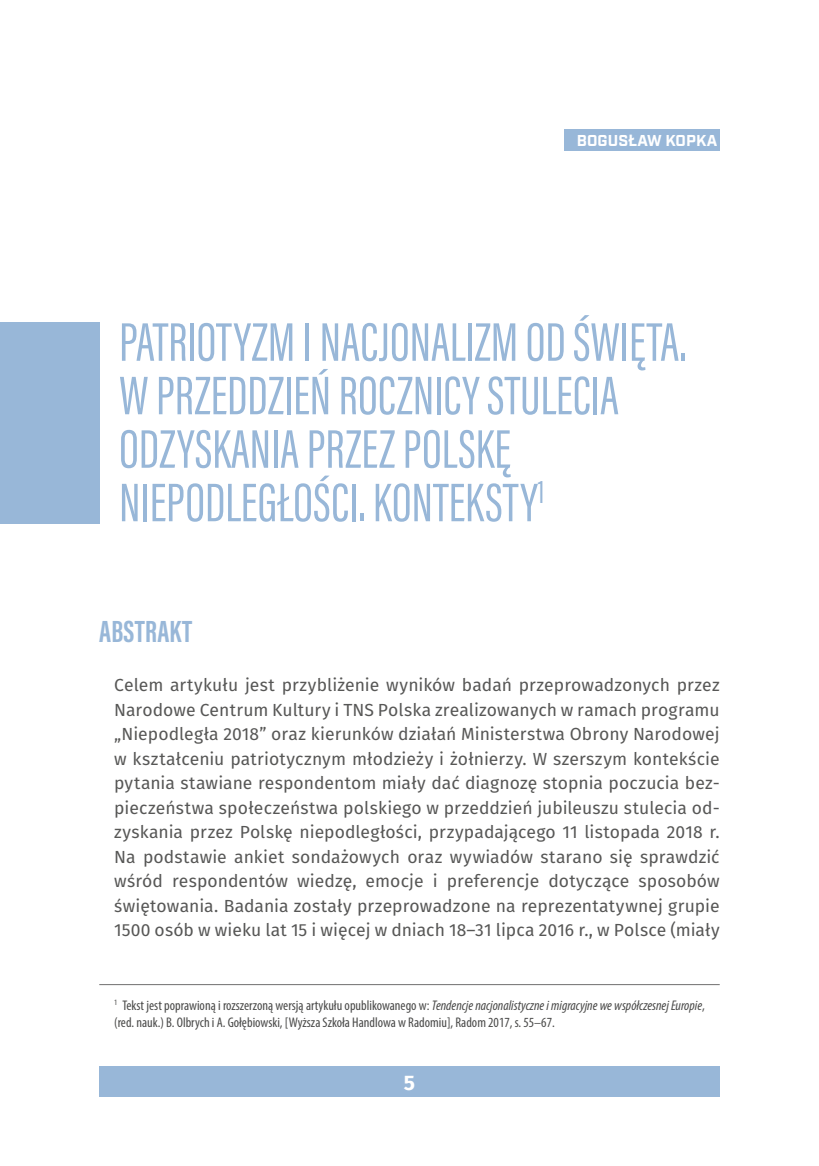
<style>
.page{position:relative;width:819px;height:1166px;background:#fff}
.page>*{position:absolute;margin:0;border:0;box-sizing:border-box;transform-origin:0 0}
.t1{font:56px/53.6px "Acumin Pro Extra Cond";color:#98b7d8}
.t2{font:700 31.5px "Acumin Pro Extra Cond";letter-spacing:.01em;color:#98b7d8}
.t3{font:700 21px "Fira Sans";color:#fff}
.t4{font:17.5px/24.5px "Fira Sans";letter-spacing:.005em;color:#575756;text-align:justify}
.t5{font:700 15.75px "Industry";letter-spacing:.01em;color:#fff}
.t6{font:condensed 14px/17.5px "Myriad Pro";color:#4a4a49}
.s1{font-style:italic}
</style>
<div class="page">
<div style="left:99px;top:1067px;width:620px;height:30px;background:#98b7d8"></div>
<div style="left:0;top:322px;width:99px;height:201px;background:#98b7d8"></div>
<div style="left:564px;top:129px;width:155px;height:21px;background:#98b7d8"></div>
<hr style="left:99px;top:984px;width:620px;height:1px;background:#706f6f">
<p class="t5" style="left:576px;top:131px;width:142px">BOGUSŁAW KOPKA</p>
<h1 class="t1" style="left:119px;top:315px;width:569px">PATRIOTYZM I NACJONALIZM OD ŚWIĘTA.<br>W PRZEDDZIEŃ ROCZNICY STULECIA<br>ODZYSKANIA PRZEZ POLSKĘ<br>NIEPODLEGŁOŚCI. KONTEKSTY<sup>1</sup></h1>
<h2 class="t2" style="left:99px;top:612px;width:94px">ABSTRAKT</h2>
<p class="t4" style="left:114px;top:673px;width:607px">Celem artykułu jest przybliżenie wyników badań przeprowadzonych przez Narodowe Centrum Kultury i TNS Polska zrealizowanych w ramach programu „Niepodległa 2018” oraz kierunków działań Ministerstwa Obrony Narodowej w kształceniu patriotycznym młodzieży i żołnierzy. W szerszym kontekście pytania stawiane respondentom miały dać diagnozę stopnia poczucia bez&shy;pieczeństwa społeczeństwa polskiego w przeddzień jubileuszu stulecia od&shy;zyskania przez Polskę niepodległości, przypadającego 11 listopada 2018 r.<br>Na podstawie ankiet sondażowych oraz wywiadów starano się sprawdzić wśród respondentów wiedzę, emocje i preferencje dotyczące sposobów świętowania. Badania zostały przeprowadzone na reprezentatywnej grupie 1500 osób w wieku lat 15 i więcej w dniach 18–31 lipca 2016 r., w Polsce (miały</p>
<p class="t6" style="left:114px;top:996px;width:592px"><sup>1</sup> Tekst jest poprawioną i rozszerzoną wersją artykułu opublikowanego w: <span class="s1">Tendencje nacjonalistyczne i migracyjne we współczesnej Europie</span>, (red. nauk.) B. Olbrych i A. Gołębiowski, [Wyższa Szkoła Handlowa w Radomiu], Radom 2017, s. 55–67.</p>
<p class="t3" style="left:404px;top:1068px;width:13px">5</p>
</div>
